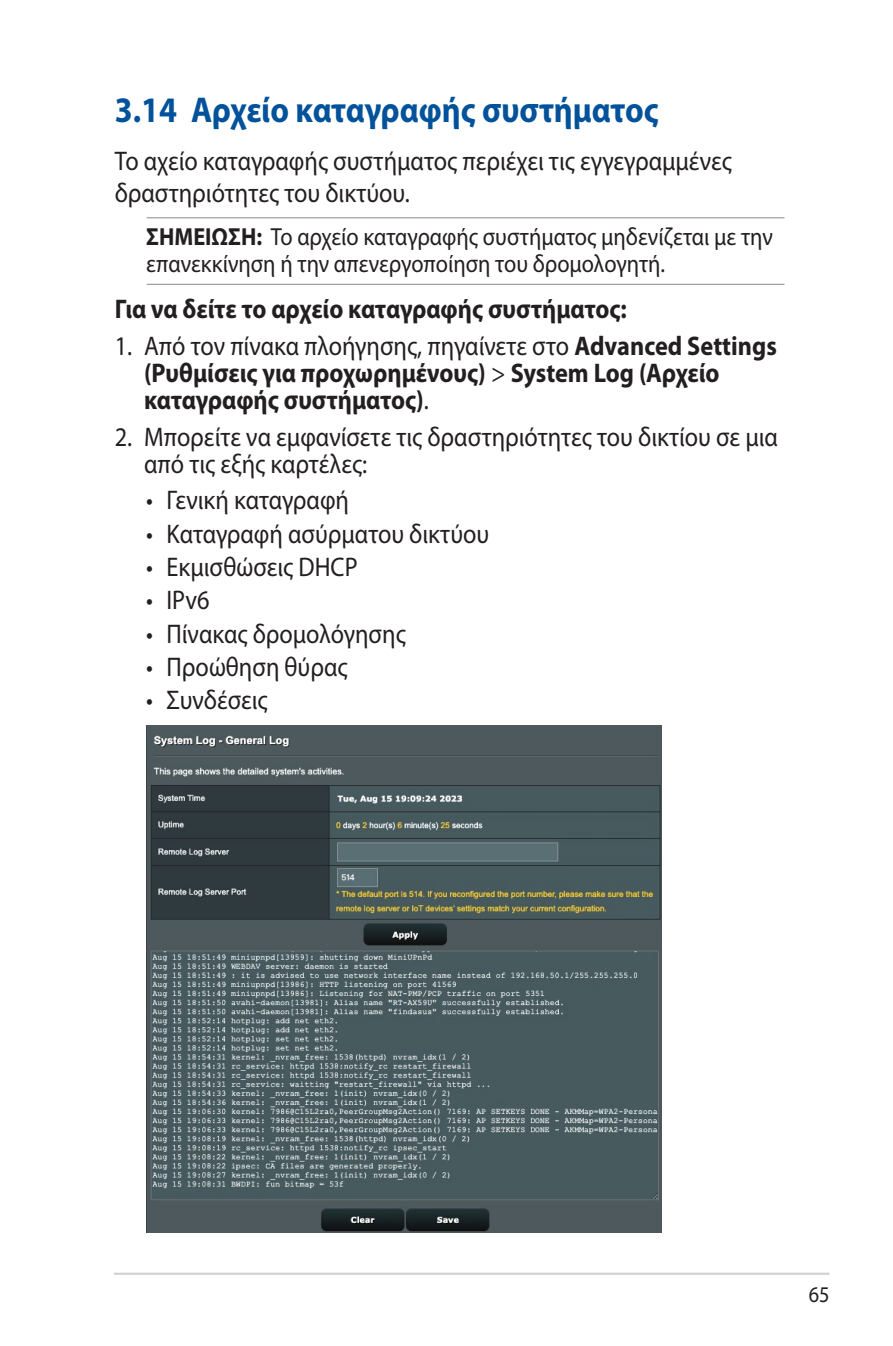
<style>
.page{position:relative;width:893px;height:1346px;background:#fff}
.page>*{position:absolute;margin:0;border:0;box-sizing:border-box;transform-origin:0 0}
.WL_Header_1{font:700 36px "Myriad Pro";color:#01529a;scale:.9 1}
.WL_Body_Text_-_List{font:700 27px/27px "Myriad Pro";color:#231f20;scale:.9 1}
.WL_Body_Text_-_List_Indent{font:27px "Myriad Pro";color:#231f20;scale:.9 1}
.WL_Body_Text{font:27px/32.4px "Myriad Pro";color:#231f20;scale:.9 1}
.WL_Body_Text_-_List-2{font:27px/27px "Myriad Pro";color:#231f20;scale:.9 1}
.WL_Body_Text_-_List_Bold{font:700 27px "Myriad Pro";color:#231f20;scale:.9 1}
.WL_Message{font:24.75px/27px "Myriad Pro";color:#231f20;scale:.9 1}
.t1{font:22.5px "Myriad Pro";color:#231f20;scale:.9 1}
.s1{font-weight:700}
.s2{font-weight:400}
</style>
<div class="page">
<hr style="left:114px;top:1272px;width:715px;height:3px;background:#d1d2d4">
<hr style="left:147px;top:217px;width:637px;height:1px;background:#939598">
<hr style="left:147px;top:284px;width:637px;height:1px;background:#939598">
<img style="left:147px;top:726px;width:515px;height:506px">
<p class="WL_Header_1" style="left:115px;top:89px;width:606px">3.14 Αρχείο καταγραφής συστήματος</p>
<p class="WL_Body_Text" style="left:115px;top:145px;width:687px">Το αχείο καταγραφής συστήματος περιέχει τις εγγεγραμμένες δραστηριότητες του δικτύου.</p>
<p class="WL_Message" style="left:146px;top:224px;width:698px"><span class="s1">ΣΗΜΕΙΩΣΗ:</span> Το αρχείο καταγραφής συστήματος μηδενίζεται με την επανεκκίνηση ή την απενεργοποίηση του δρομολογητή.</p>
<p class="WL_Body_Text_-_List_Bold" style="left:115px;top:294px;width:571px">Για να δείτε το αρχείο καταγραφής συστήματος:</p>
<p class="WL_Body_Text_-_List" style="left:144px;top:333px;width:705px;text-indent:-29px"><span class="s2">1. Από τον πίνακα πλοήγησης, πηγαίνετε στο</span> Advanced Settings (Ρυθμίσεις για προχωρημένους) <span class="s2">&gt;</span> System Log (Αρχείο καταγραφής συστήματος)<span class="s2">.</span></p>
<p class="WL_Body_Text_-_List-2" style="left:144px;top:423px;width:706px;text-indent:-29px">2. Μπορείτε να εμφανίσετε τις δραστηριότητες του δικτίου σε μια από τις εξής καρτέλες:</p>
<p class="WL_Body_Text_-_List_Indent" style="left:146px;top:485px;width:227px">• Γενική καταγραφή</p>
<p class="WL_Body_Text_-_List_Indent" style="left:146px;top:519px;width:383px">• Καταγραφή ασύρματου δικτύου</p>
<p class="WL_Body_Text_-_List_Indent" style="left:146px;top:552px;width:236px">• Εκμισθώσεις DHCP</p>
<p class="WL_Body_Text_-_List_Indent" style="left:146px;top:585px;width:72px">• IPv6</p>
<p class="WL_Body_Text_-_List_Indent" style="left:146px;top:619px;width:290px">• Πίνακας δρομολόγησης</p>
<p class="WL_Body_Text_-_List_Indent" style="left:146px;top:652px;width:225px">• Προώθηση θύρας</p>
<p class="WL_Body_Text_-_List_Indent" style="left:146px;top:686px;width:137px">• Συνδέσεις</p>
<p class="t1" style="left:809px;top:1282px;width:25px">65</p>
</div>
